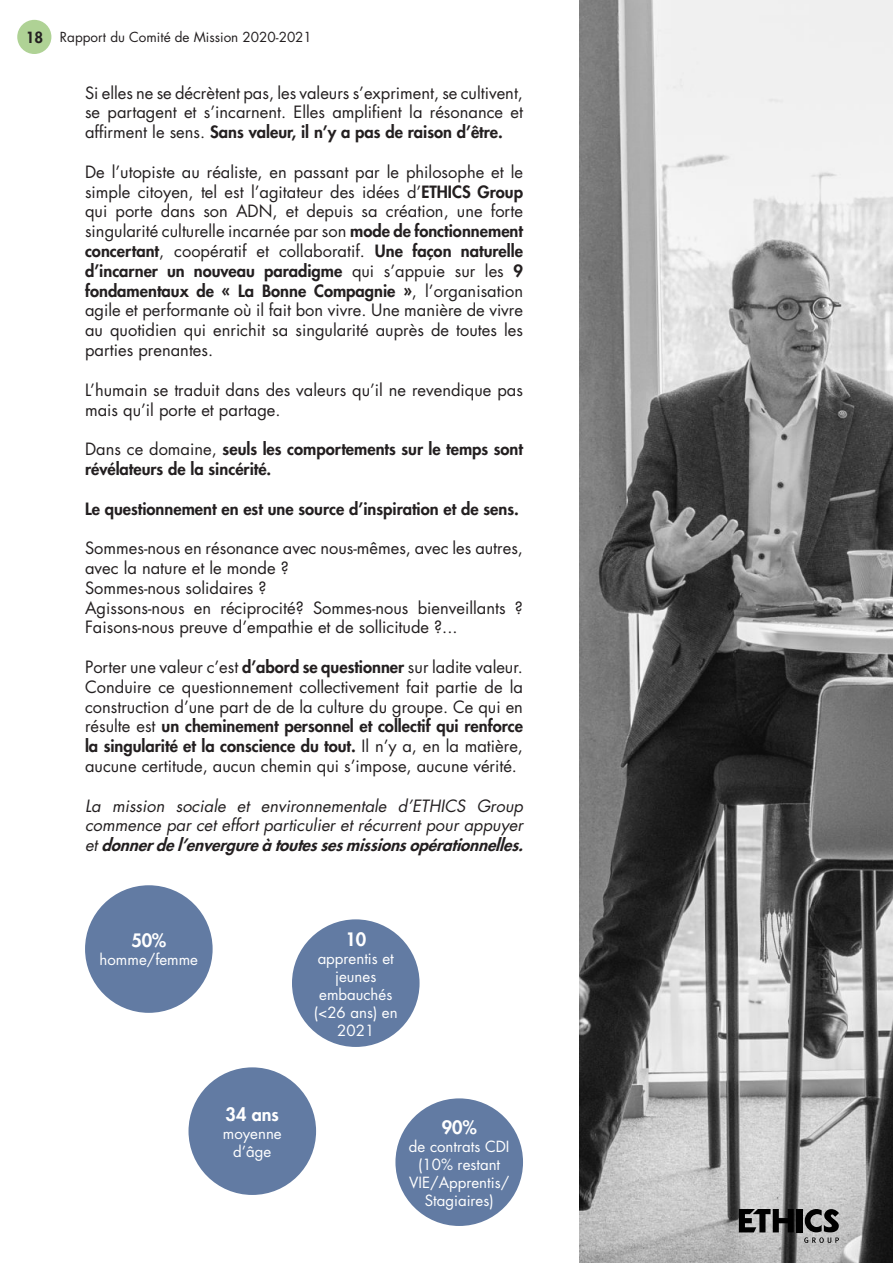
<style>
.page{position:relative;width:893px;height:1263px;background:#fff}
.page>*{position:absolute;margin:0;border:0;box-sizing:border-box;transform-origin:0 0}
.t1{font:800 18px "Futura Std";color:#fff}
.t2{font:16.5px/19.8px "Futura Std";color:#231f20;text-align:justify}
.t3{font:italic 16.5px/19.8px "Futura Std";color:#231f20}
.t4{font:800 16.5px/19.8px "Futura Std";color:#231f20}
.t5{font:15px/18px "Futura Std";color:#fff;text-align:center}
.t6{font:800 15px "Futura Std";color:#231f20}
.t7{font:13.5px "Futura Std";color:#231f20}
.s1{font-weight:800}
.s2{font-weight:400}
</style>
<div class="page">
<img style="left:580px;top:0;width:313px;height:1263px">
<div style="left:85px;top:885px;width:128px;height:128px;background:#627ba3;border-radius:50%"></div>
<div style="left:189px;top:1067px;width:127px;height:128px;background:#627ba3;border-radius:50%"></div>
<div style="left:292px;top:919px;width:128px;height:128px;background:#627ba3;border-radius:50%"></div>
<div style="left:395px;top:1098px;width:128px;height:128px;background:#627ba3;border-radius:50%"></div>
<svg style="left:739px;top:1209px;width:55px;height:23px"></svg>
<div style="left:797px;top:1209px;width:6px;height:23px;background:#000"></div>
<svg style="left:804px;top:1209px;width:35px;height:34px"></svg>
<div style="left:17px;top:20px;width:34px;height:34px;background:#afd295;border-radius:50%"></div>
<p class="t6" style="left:26px;top:28px;width:19px">18</p>
<p class="t7" style="left:60px;top:29px;width:254px">Rapport du Comité de Mission 2020-2021</p>
<p class="t2" style="left:85px;top:83px;width:439px">Si elles ne se décrètent pas, les valeurs s’expriment, se cultivent, se partagent et s’incarnent. Elles amplifient la résonance et affirment le sens. <span class="s1">Sans valeur, il n’y a pas de raison d’être.</span></p>
<p class="t2" style="left:85px;top:162px;width:439px">De l’utopiste au réaliste, en passant par le philosophe et le simple citoyen, tel est l’agitateur des idées d’<span class="s1">ETHICS Group </span>qui porte dans son ADN, et depuis sa création, une forte singularité culturelle incarnée par son <span class="s1">mode de fonctionnement concertant</span>, coopératif et collaboratif. <span class="s1">Une façon naturelle d’incarner un nouveau paradigme</span> qui s’appuie sur les <span class="s1">9 fondamentaux de « La Bonne Compagnie »</span>, l’organisation agile et performante où il fait bon vivre. Une manière de vivre au quotidien qui enrichit sa singularité auprès de toutes les parties prenantes.</p>
<p class="t2" style="left:85px;top:380px;width:439px">L’humain se traduit dans des valeurs qu’il ne revendique pas mais qu’il porte et partage.</p>
<p class="t4" style="left:85px;top:439px;width:439px"><span class="s2">Dans ce domaine,</span> seuls les comportements sur le temps sont révélateurs de la sincérité.</p>
<p class="t4" style="left:85px;top:498px;width:435px">Le questionnement en est une source d’inspiration et de sens.</p>
<p class="t2" style="left:85px;top:538px;width:439px">Sommes-nous en résonance avec nous-mêmes, avec les autres, avec la nature et le monde ?</p>
<p class="t2" style="left:85px;top:578px;width:183px">Sommes-nous solidaires ?</p>
<p class="t2" style="left:85px;top:598px;width:439px">Agissons-nous en réciprocité? Sommes-nous bienveillants ?<br>Faisons-nous preuve d’empathie et de sollicitude ?...</p>
<p class="t2" style="left:85px;top:657px;width:439px">Porter une valeur c’est <span class="s1">d’abord se questionner</span> sur ladite valeur.<br>Conduire ce questionnement collectivement fait partie de la construction d’une part de de la culture du groupe. Ce qui en résulte est <span class="s1">un cheminement personnel et collectif qui renforce la singularité et la conscience du tout.</span> Il n’y a, en la matière, aucune certitude, aucun chemin qui s’impose, aucune vérité.</p>
<p class="t3" style="left:85px;top:796px;width:445px">La mission sociale et environnementale d’ETHICS Group commence par cet effort particulier et récurrent pour appuyer e t <span class="s1">donnerdel’envergureàtoutessesmissionsopérationnelles.</span></p>
<p class="t1" style="left:131px;top:929px;width:36px">50%</p>
<p class="t5" style="left:100px;top:951px;width:100px">homme/femme</p>
<p class="t1" style="left:226px;top:1102px;width:55px">34 ans</p>
<p class="t5" style="left:223px;top:1124px;width:60px">moyenne</p>
<p class="t5" style="left:233px;top:1142px;width:40px">d’âge</p>
<p class="t1" style="left:345px;top:927px;width:22px">10</p>
<p class="t5" style="left:318px;top:949px;width:78px">apprentis et jeunes</p>
<p class="t5" style="left:319px;top:985px;width:75px">embauchés</p>
<p class="t5" style="left:314px;top:1003px;width:85px">(&lt;26 ans) en<br>2021</p>
<p class="t1" style="left:442px;top:1115px;width:36px">90%</p>
<p class="t5" style="left:409px;top:1137px;width:102px">de contrats CDI (10% restant<br>VIE/Apprentis/<br>Stagiaires)</p>
</div>
